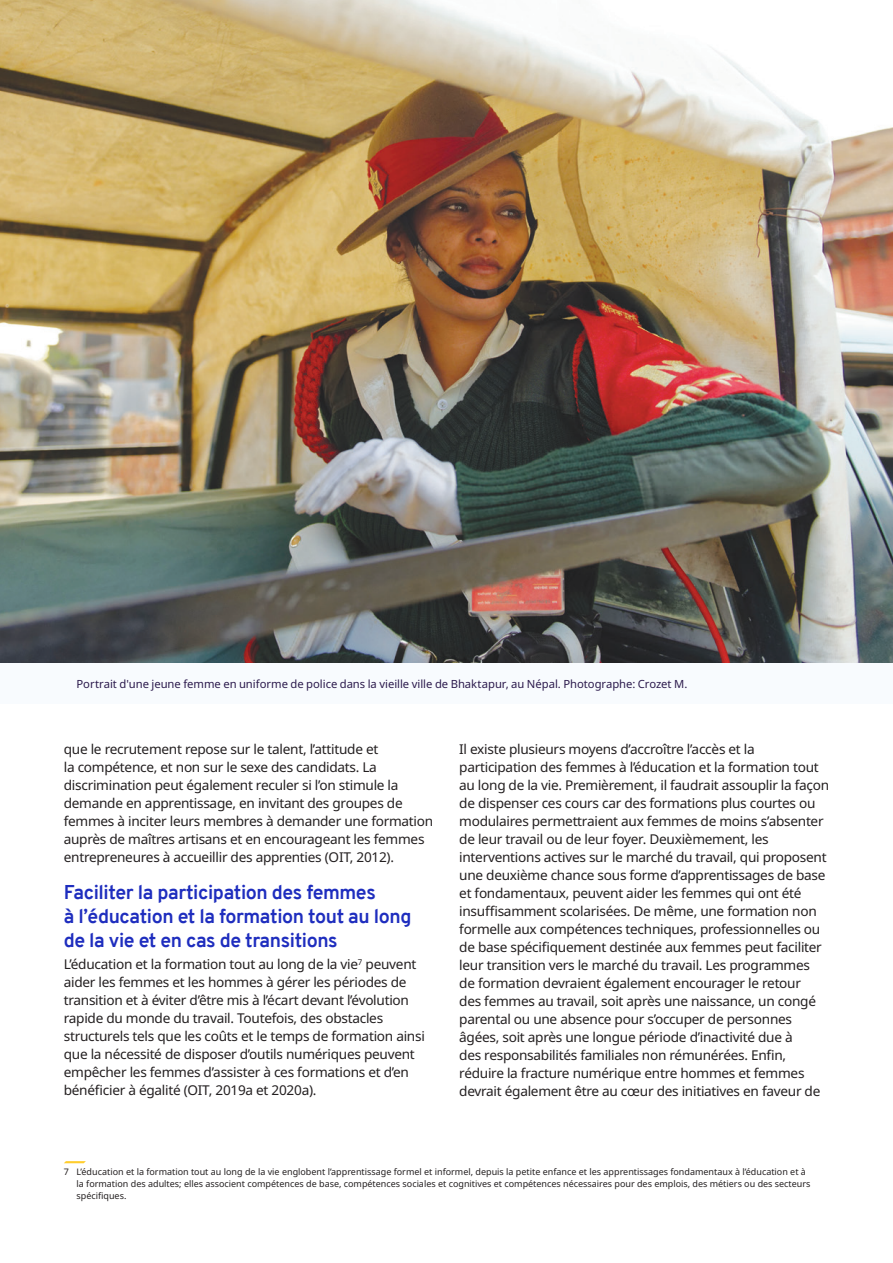
<style>
.page{position:relative;width:893px;height:1263px;background:#fff}
.page>*{position:absolute;margin:0;border:0;box-sizing:border-box;transform-origin:0 0}
.S-titre2{font:700 19.5px/24px "Overpass";letter-spacing:-.02em;color:#1e2dbe}
.body_text{font:13.5px/18px "Noto Sans";letter-spacing:-.02em;color:#231f20}
.Briefing_A4-caption{font:11.25px "Noto Sans";color:#2c1b4d}
.note{font:9px/12px "Noto Sans";color:#231f20}
</style>
<div class="page">
<img style="left:0;top:0;width:893px;height:663px">
<div style="left:0;top:663px;width:893px;height:41px;background:#f8fbfe"></div>
<svg style="left:64px;top:1161px;width:22px;height:2px"></svg>
<p class="Briefing_A4-caption" style="left:77px;top:676px;width:612px">Portrait d'une jeune femme en uniforme de police dans la vieille ville de Bhaktapur, au Népal. Photographe: Crozet M.</p>
<p class="body_text" style="left:64px;top:741px;width:371px">que le recrutement repose sur le talent, l’attitude et<br>la compétence, et non sur le sexe des candidats. La discrimination peut également reculer si l’on stimule la demande en apprentissage, en invitant des groupes de femmes à inciter leurs membres à demander une formation auprès de maîtres artisans et en encourageant les femmes entrepreneures à accueillir des apprenties (OIT, 2012).</p>
<p class="S-titre2" style="left:64px;top:880px;width:349px">Faciliter la participation des femmes<br>à l’éducation et la formation tout au long de la vie et en cas de transitions</p>
<p class="body_text" style="left:64px;top:956px;width:363px">L’éducation et la formation tout au long de la vie<sup>7</sup> peuvent aider les femmes et les hommes à gérer les périodes de transition et à éviter d’être mis à l’écart devant l’évolution rapide du monde du travail. Toutefois, des obstacles structurels tels que les coûts et le temps de formation ainsi que la nécessité de disposer d’outils numériques peuvent empêcher les femmes d’assister à ces formations et d’en bénéficier à égalité (OIT, 2019a et 2020a).</p>
<p class="body_text" style="left:459px;top:741px;width:371px">Il existe plusieurs moyens d’accroître l’accès et la participation des femmes à l’éducation et la formation tout au long de la vie. Premièrement, il faudrait assouplir la façon de dispenser ces cours car des formations plus courtes ou modulaires permettraient aux femmes de moins s’absenter de leur travail ou de leur foyer. Deuxièmement, les interventions actives sur le marché du travail, qui proposent une deuxième chance sous forme d’apprentissages de base et fondamentaux, peuvent aider les femmes qui ont été insuffisamment scolarisées. De même, une formation non formelle aux compétences techniques, professionnelles ou de base spécifiquement destinée aux femmes peut faciliter leur transition vers le marché du travail. Les programmes<br>de formation devraient également encourager le retour<br>des femmes au travail, soit après une naissance, un congé parental ou une absence pour s’occuper de personnes âgées, soit après une longue période d’inactivité due à<br>des responsabilités familiales non rémunérées. Enfin, réduire la fracture numérique entre hommes et femmes devrait également être au cœur des initiatives en faveur de</p>
<p class="note" style="left:77px;top:1166px;width:735px;text-indent:-13px">7 L’éducation et la formation tout au long de la vie englobent l’apprentissage formel et informel, depuis la petite enfance et les apprentissages fondamentaux à l’éducation et à la formation des adultes; elles associent compétences de base, compétences sociales et cognitives et compétences nécessaires pour des emplois, des métiers ou des secteurs spécifiques.</p>
</div>
